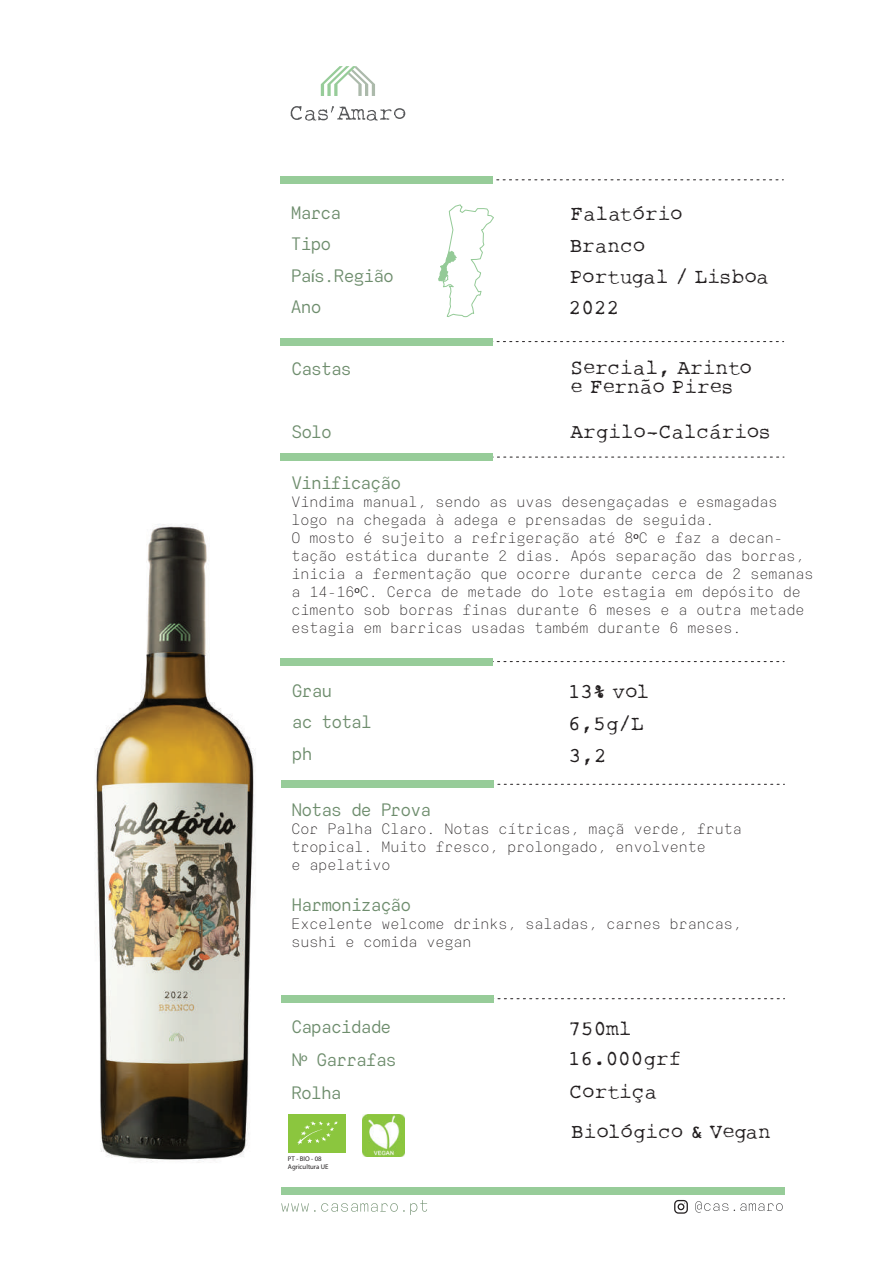
<style>
.page{position:relative;width:893px;height:1263px;background:#fff}
.page>*{position:absolute;margin:0;border:0;box-sizing:border-box;transform-origin:0 0}
.t1{font:21px/31.3px "Rough Typewriter";color:#231f20}
.t2{font:18px/31.5px "ATC Harris";letter-spacing:-.05em;color:#6e8d6d}
.t3{font:300 15px/18px "ATC Harris";color:#231f20}
.t4{font:6.75px/8.1px "Myriad Pro";color:#231f20}
.s1{font-family:"Myriad Pro"}
.s2{font-family:"Myriad Pro";font-weight:400}
</style>
<div class="page">
<img style="left:95px;top:524px;width:160px;height:639px">
<svg style="left:321px;top:66px;width:54px;height:30px"></svg>
<svg style="left:290px;top:106px;width:115px;height:15px"></svg>
<svg style="left:438px;top:204px;width:56px;height:113px"></svg>
<div style="left:281px;top:1188px;width:504px;height:7px;background:#97cc99"></div>
<svg style="left:493px;top:341px;width:291px;height:1px"></svg>
<div style="left:280px;top:338px;width:213px;height:7px;background:#97cc99"></div>
<svg style="left:492px;top:180px;width:291px;height:1px"></svg>
<div style="left:280px;top:176px;width:212px;height:7px;background:#97cc99"></div>
<svg style="left:493px;top:661px;width:291px;height:1px"></svg>
<div style="left:280px;top:658px;width:213px;height:7px;background:#97cc99"></div>
<svg style="left:493px;top:784px;width:291px;height:1px"></svg>
<div style="left:281px;top:781px;width:212px;height:7px;background:#97cc99"></div>
<svg style="left:493px;top:998px;width:292px;height:1px"></svg>
<div style="left:281px;top:995px;width:212px;height:7px;background:#97cc99"></div>
<svg style="left:493px;top:457px;width:291px;height:1px"></svg>
<div style="left:280px;top:453px;width:213px;height:8px;background:#97cc99"></div>
<img style="left:362px;top:1114px;width:43px;height:42px">
<div style="left:288px;top:1114px;width:58px;height:38px;background:#8bc63e"></div>
<svg style="left:297px;top:1121px;width:41px;height:24px"></svg>
<svg style="left:695px;top:1201px;width:33px;height:12px"></svg>
<svg style="left:734px;top:1203px;width:49px;height:8px"></svg>
<svg style="left:674px;top:1200px;width:14px;height:14px"></svg>
<svg style="left:281px;top:1200px;width:146px;height:15px"></svg>
<p class="t2" style="left:291px;top:197px;width:105px">Marca<br>Tipo<br>Pa<span class="s1">í</span>s.Região<br>Ano</p>
<p class="t2" style="left:291px;top:353px;width:62px">Castas</p>
<p class="t2" style="left:291px;top:416px;width:42px">Solo</p>
<h1 class="t1" style="left:570px;top:199px;width:200px">Falatório<br>Branco<br>Portugal / Lisboa</h1>
<h1 class="t1" style="left:569px;top:293px;width:52px">2022</h1>
<h1 class="t1" style="left:571px;top:359px;width:183px;line-height:19.5px">Sercial, Arinto e Fernão Pires</h1>
<h1 class="t1" style="left:571px;top:417px;width:202px">Argilo-Calcários</h1>
<p class="t2" style="left:291px;top:467px;width:111px">Vinificação</p>
<p class="t3" style="left:291px;top:493px;width:524px">Vindima manual, sendo as uvas desengaçadas e esmagadas logo na chegada à adega e prensadas de seguida.<br>O mosto é sujeito a refrigeração até 8<span class="s2">º</span>C e faz a decan&shy;tação estática durante 2 dias. Após separação das borras, inicia a fermentação que ocorre durante cerca de 2 semanas a 14-16<span class="s2">º</span>C. Cerca de metade do lote estagia em depósito de cimento sob borras finas durante 6 meses e a outra metade estagia em barricas usadas também durante 6 meses.</p>
<p class="t2" style="left:292px;top:675px;width:42px">Grau</p>
<h1 class="t1" style="left:568px;top:677px;width:83px">13% vol</h1>
<p class="t2" style="left:292px;top:706px;width:82px">ac total ph</p>
<h1 class="t1" style="left:568px;top:709px;width:77px">6,5g/L<br>3,2</h1>
<p class="t2" style="left:292px;top:794px;width:141px">Notas de Prova</p>
<p class="t3" style="left:292px;top:820px;width:452px">Cor Palha Claro. Notas cítricas, maçã verde, fruta tropical. Muito fresco, prolongado, envolvente<br>e apelativo</p>
<p class="t2" style="left:292px;top:889px;width:121px">Harmonização</p>
<p class="t3" style="left:292px;top:915px;width:452px">Excelente welcome drinks, saladas, carnes brancas, sushi e comida vegan</p>
<p class="t2" style="left:291px;top:1011px;width:101px">Capacidade</p>
<h1 class="t1" style="left:568px;top:1014px;width:65px">750ml</h1>
<p class="t2" style="left:291px;top:1044px;width:107px">N<span class="s1">º</span> Garrafas</p>
<h1 class="t1" style="left:568px;top:1044px;width:115px">16.000grf</h1>
<p class="t2" style="left:291px;top:1077px;width:52px">Rolha</p>
<h1 class="t1" style="left:570px;top:1077px;width:89px">Cortiça</h1>
<p class="t4" style="left:288px;top:1155px;width:42px">PT - BIO - 08<br>Agricultura UE</p>
<h1 class="t1" style="left:571px;top:1118px;width:201px">Biológico &amp; Vegan</h1>
</div>
